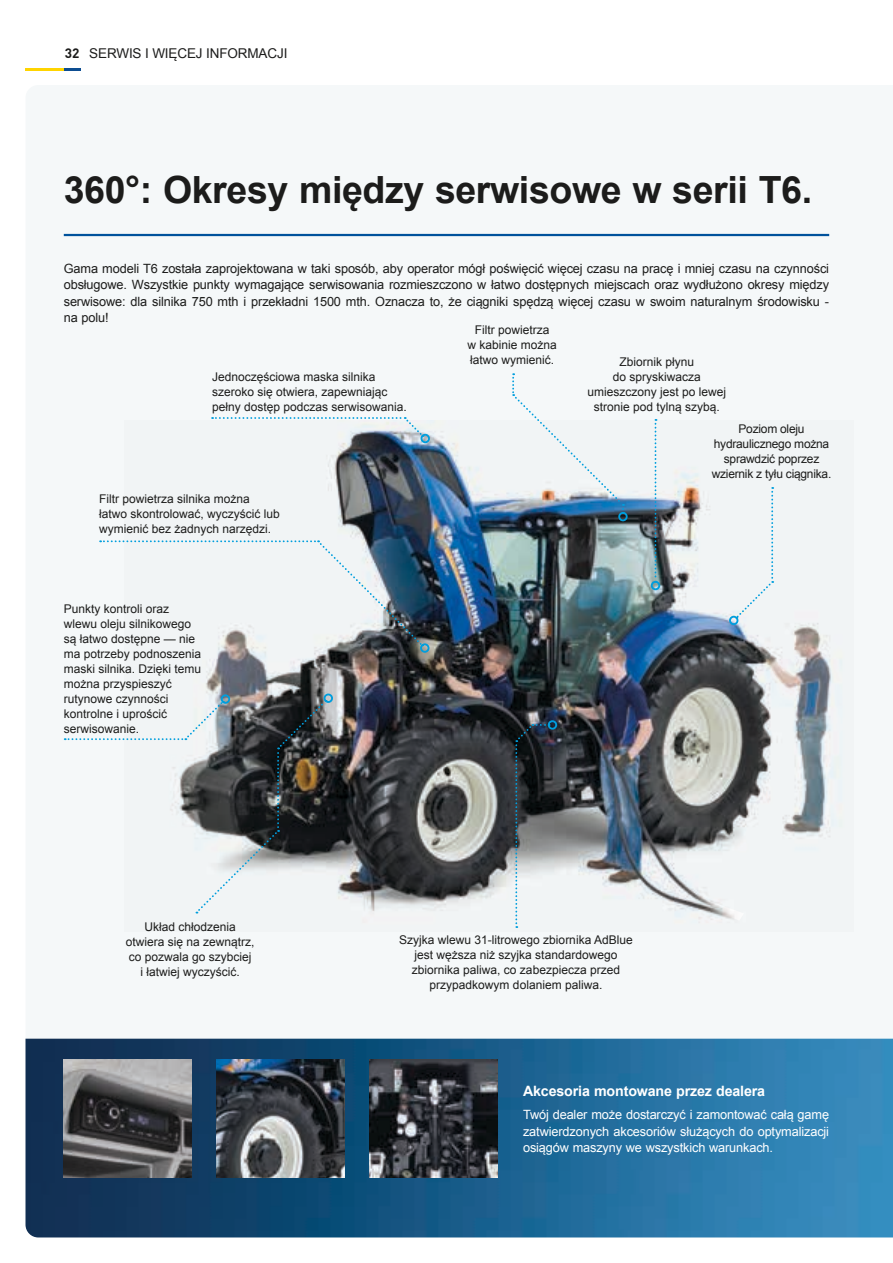
<style>
.page{position:relative;width:893px;height:1263px;background:#fff}
.page>*{position:absolute;margin:0;border:0;box-sizing:border-box;transform-origin:0 0}
.t1{font:700 37.5px "Arial";letter-spacing:-.01em;color:#1c1c1b}
.t2{font:700 14.25px "Arial";letter-spacing:-.01em;color:#fff}
.t3{font:13.5px "Arial";letter-spacing:-.01em;color:#1c1c1b}
.t4{font:700 13.5px "DIN Pro";color:#1c1c1b}
.t5{font:12.75px/16.5px "Arial";letter-spacing:-.01em;color:#1c1c1b;text-align:justify}
.t6{font:12.75px/16.5px "Arial";letter-spacing:-.01em;color:#fff;text-align:justify}
.t7{font:12px/15px "Arial";color:#1c1c1b;text-align:center}
.t8{font:12px/15px "Arial";letter-spacing:-.02em;color:#1c1c1b;text-align:center}
</style>
<div class="page">
<svg style="left:26px;top:68px;width:55px;height:2px"></svg>
<hr style="left:64px;top:234px;width:765px;height:2px;background:#00529c">
<img style="left:26px;top:1039px;width:867px;height:198px">
<img style="left:64px;top:1060px;width:127px;height:118px">
<img style="left:217px;top:1060px;width:127px;height:118px">
<img style="left:370px;top:1060px;width:127px;height:118px">
<img style="left:124px;top:421px;width:730px;height:510px">
<img style="left:263px;top:437px;width:133px;height:243px">
<svg style="left:515px;top:724px;width:35px;height:204px"></svg>
<div style="left:548px;top:720px;width:9px;height:10px;border:2px solid #009edd;border-radius:50%"></div>
<div style="left:221px;top:694px;width:9px;height:10px;border:2px solid #009edd;border-radius:50%"></div>
<svg style="left:65px;top:699px;width:262px;height:214px"></svg>
<div style="left:324px;top:693px;width:9px;height:10px;border:2px solid #009edd;border-radius:50%"></div>
<svg style="left:212px;top:417px;width:212px;height:20px"></svg>
<div style="left:421px;top:434px;width:9px;height:9px;border:2px solid #009edd;border-radius:50%"></div>
<svg style="left:100px;top:540px;width:323px;height:107px"></svg>
<div style="left:420px;top:643px;width:9px;height:10px;border:2px solid #009edd;border-radius:50%"></div>
<svg style="left:655px;top:419px;width:1px;height:162px"></svg>
<div style="left:651px;top:581px;width:9px;height:9px;border:2px solid #009edd;border-radius:50%"></div>
<div style="left:735px;top:487px;width:38px;height:132px;background:#f1f4f5"></div>
<div style="left:729px;top:616px;width:9px;height:9px;border:2px solid #009edd;border-radius:50%"></div>
<svg style="left:512px;top:373px;width:112px;height:141px"></svg>
<div style="left:618px;top:512px;width:10px;height:9px;border:2px solid #009edd;border-radius:50%"></div>
<p class="t4" style="left:65px;top:44px;width:16px">32</p>
<p class="t3" style="left:89px;top:44px;width:200px">SERWIS I WIĘCEJ INFORMACJI</p>
<h1 class="t1" style="left:64px;top:165px;width:750px">360°: Okresy między serwisowe w serii T6.</h1>
<p class="t5" style="left:64px;top:260px;width:767px">Gama modeli T6 została zaprojektowana w taki sposób, aby operator mógł poświęcić więcej czasu na pracę i mniej czasu na czynności obsługowe. Wszystkie punkty wymagające serwisowania rozmieszczono w łatwo dostępnych miejscach oraz wydłużono okresy między serwisowe: dla silnika 750 mth i przekładni 1500 mth. Oznacza to, że ciągniki spędzą więcej czasu w swoim naturalnym środowisku - na polu!</p>
<p class="t7" style="left:467px;top:322px;width:91px">Filtr powietrza<br>w kabinie można łatwo wymienić.</p>
<p class="t7" style="left:587px;top:354px;width:140px">Zbiornik płynu<br>do spryskiwacza umieszczony jest po lewej stronie pod tylną szybą.</p>
<p class="t8" style="left:712px;top:421px;width:121px">Poziom oleju hydraulicznego można sprawdzić poprzez wziernik z tyłu ciągnika.</p>
<p class="t7" style="left:212px;top:369px;width:196px;text-align:left">Jednoczęściowa maska silnika szeroko się otwiera, zapewniając pełny dostęp podczas serwisowania.</p>
<p class="t7" style="left:99px;top:491px;width:182px;text-align:left">Filtr powietrza silnika można łatwo skontrolować, wyczyścić lub wymienić bez żadnych narzędzi.</p>
<p class="t7" style="left:64px;top:601px;width:139px;text-align:left">Punkty kontroli oraz wlewu oleju silnikowego są łatwo dostępne — nie ma potrzeby podnoszenia maski silnika. Dzięki temu można przyspieszyć rutynowe czynności kontrolne i uprościć serwisowanie.</p>
<p class="t7" style="left:126px;top:919px;width:130px">Układ chłodzenia otwiera się na zewnątrz, co pozwala go szybciej<br>i łatwiej wyczyścić.</p>
<p class="t7" style="left:399px;top:933px;width:235px">Szyjka wlewu 31-litrowego zbiornika AdBlue jest węższa niż szyjka standardowego zbiornika paliwa, co zabezpiecza przed przypadkowym dolaniem paliwa.</p>
<p class="t2" style="left:523px;top:1082px;width:244px">Akcesoria montowane przez dealera</p>
<p class="t6" style="left:523px;top:1106px;width:308px">Twój dealer może dostarczyć i zamontować całą gamę zatwierdzonych akcesoriów służących do optymalizacji osiągów maszyny we wszystkich warunkach.</p>
</div>
